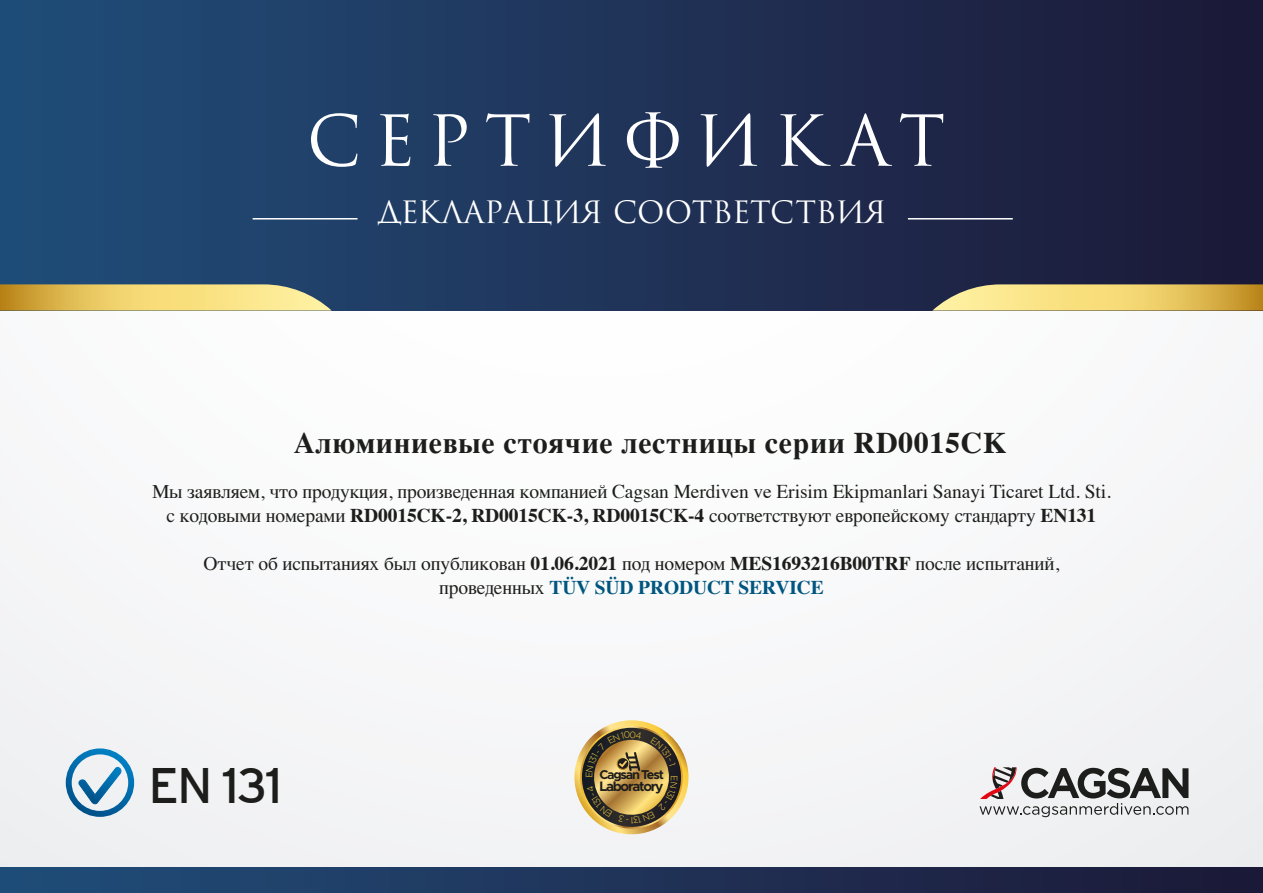
<style>
.page{position:relative;width:1263px;height:893px;background:#f7f7f9}
.page>*{position:absolute;margin:0;border:0;box-sizing:border-box;transform-origin:0 0}
.t1{font:68.4px "Trajan Pro 3";letter-spacing:.2em;color:#fff}
.t2{font:49.8px "Interstate";color:#1d1d1b}
.t3{font:700 30px "Times";letter-spacing:.02em;color:#1d1d1b}
.t4{font:30px "Trajan Pro 3";letter-spacing:-.005em;color:#fff}
.t5{font:19.5px/24px "Times";letter-spacing:-.005em;color:#1d1d1b;text-align:center}
.t6{font:700 13.8px "Metropolis";letter-spacing:-.09em;color:#1d1d1b}
.t7{font:700 12.9px "Metropolis";letter-spacing:-.09em;color:#1d1d1b}
.s1{font-weight:700}
.s2{font-weight:700;color:#005680}
</style>
<div class="page">
<div style="left:0;top:0;width:1263px;height:311px;background:linear-gradient(to right,#204e7a,#1d1836)"></div>
<svg style="left:0;top:284px;width:332px;height:27px;background:#d9c26d"></svg>
<svg style="left:932px;top:284px;width:331px;height:27px;background:#d9bf6a"></svg>
<div style="left:0;top:868px;width:1263px;height:25px;background:linear-gradient(to right,#204e7a,#1d1836)"></div>
<hr style="left:253px;top:218px;width:104px;height:2px;background:#fff">
<hr style="left:908px;top:218px;width:105px;height:2px;background:#fff">
<svg style="left:979px;top:767px;width:209px;height:50px"></svg>
<svg style="left:66px;top:748px;width:68px;height:69px"></svg>
<svg style="left:574px;top:720px;width:115px;height:115px"></svg>
<h1 class="t1" style="left:307px;top:94px;width:640px">СЕРТИФИКАТ</h1>
<h3 class="t4" style="left:378px;top:191px;width:510px">ДЕКЛАРАЦИЯ СООТВЕТСТВИЯ</h3>
<h3 class="t3" style="left:293px;top:414px;width:714px">Алюминиевые стоячие лестницы серии RD0015CK</h3>
<p class="t5" style="left:152px;top:478px;width:960px">Мы заявляем, что продукция, произведенная компанией Cagsan Merdiven ve Erisim Ekipmanlari Sanayi Ticaret Ltd. Sti. с кодовыми номерами <span class="s1">RD0015CK-2, RD0015CK-3, RD0015CK-4</span> соответствуют европейскому стандарту <span class="s1">EN131</span></p>
<p class="t5" style="left:204px;top:550px;width:857px">Отчет об испытаниях был опубликован <span class="s1">01.06.2021</span> под номером <span class="s1">MES1693216B00TRF</span> после испытаний, проведенных <span class="s2">TÜV SÜD PRODUCT SERVICE</span></p>
<h2 class="t2" style="left:148px;top:757px;width:136px">EN 131</h2>
<p class="t7" style="left:599px;top:767px;width:66px">Cagsan Test</p>
<p class="t6" style="left:599px;top:778px;width:66px">Laboratory</p>
</div>
